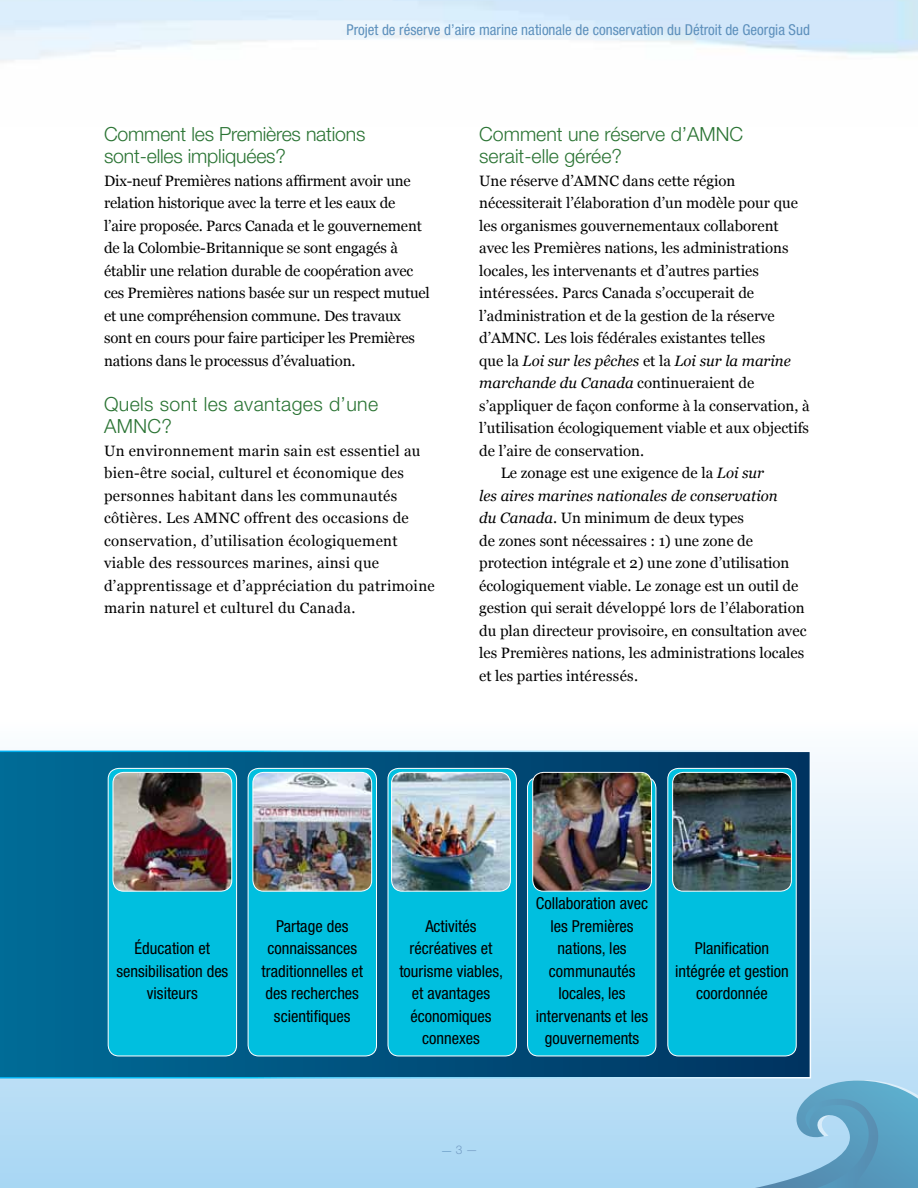
<style>
.page{position:relative;width:918px;height:1188px;background:#fff}
.page>*{position:absolute;margin:0;border:0;box-sizing:border-box;transform-origin:0 0}
.t1{font:300 19.5px/22.5px "Helvetica Neue LT Std";color:#2b7434}
.t2{font:300 19.5px/22.5px "Helvetica Neue LT Std";letter-spacing:.02em;color:#2b7434}
.t3{font:condensed 16.5px/22.5px "Helvetica Neue";color:#000;text-align:center}
.t4{font:15px/22.5px "Georgia";color:#000}
.t5{font:15px/22.5px "Georgia";letter-spacing:.02em;color:#000}
.t6{font:condensed 15px "Helvetica Neue";color:#5d90bc}
.t7{font:300 12px "Helvetica Neue LT Std";color:#759dc5}
.s1{font-style:italic}
.s2{font-family:"Times";font-weight:400;color:#5d90bc}
</style>
<div class="page">
<svg style="left:0;top:750px;width:918px;height:438px;background:#bde0f6"></svg>
<svg style="left:703px;top:1080px;width:215px;height:108px;background:#8bbfdd"></svg>
<svg style="left:0;top:751px;width:811px;height:327px;background:#055b86"></svg>
<div style="left:108px;top:768px;width:129px;height:288px;background:#00bfdf;border-radius:11px"></div>
<div style="left:108px;top:768px;width:129px;height:288px;border:1px solid #fff;border-radius:11px"></div>
<img style="left:113px;top:772px;width:119px;height:119px">
<div style="left:113px;top:772px;width:119px;height:120px;border:1px solid #fff;border-radius:11px"></div>
<div style="left:668px;top:768px;width:128px;height:288px;background:#00bfdf;border-radius:11px"></div>
<div style="left:667px;top:768px;width:130px;height:288px;border:1px solid #fff;border-radius:11px"></div>
<img style="left:673px;top:772px;width:117px;height:118px">
<div style="left:672px;top:772px;width:120px;height:120px;border:1px solid #fff;border-radius:11px"></div>
<div style="left:388px;top:768px;width:128px;height:288px;background:#00bfdf;border-radius:11px"></div>
<div style="left:388px;top:768px;width:129px;height:288px;border:1px solid #fff;border-radius:11px"></div>
<img style="left:392px;top:772px;width:117px;height:118px">
<div style="left:391px;top:772px;width:120px;height:120px;border:1px solid #fff;border-radius:11px"></div>
<div style="left:248px;top:768px;width:129px;height:288px;background:#00bfdf;border-radius:11px"></div>
<div style="left:248px;top:768px;width:129px;height:288px;border:1px solid #fff;border-radius:11px"></div>
<img style="left:253px;top:772px;width:119px;height:119px">
<div style="left:253px;top:772px;width:119px;height:120px;border:1px solid #fff;border-radius:11px"></div>
<div style="left:528px;top:777px;width:128px;height:279px;background:#00bfdf;border-radius:11px"></div>
<div style="left:527px;top:777px;width:129px;height:279px;border:1px solid #fff;border-radius:11px"></div>
<img style="left:533px;top:772px;width:119px;height:118px">
<div style="left:532px;top:772px;width:120px;height:120px;border:1px solid #fff;border-radius:11px"></div>
<p class="t6" style="left:347px;top:21px;width:465px">Projet de réserve d’aire marine nationale de conservation du Détroit de Georgia Sud</p>
<h3 class="t1" style="left:104px;top:122px;width:263px">Comment les Premières nations sont-elles impliquées?</h3>
<p class="t4" style="left:104px;top:170px;width:308px">Dix-neuf Premières nations affirment avoir une</p>
<p class="t4" style="left:104px;top:192px;width:327px">relation historique avec la terre et les eaux de l’aire proposée. Parcs Canada et le gouvernement de la Colombie-Britannique se sont engagés à établir une relation durable de coopération avec ces Premières nations basée sur un respect mutuel et une compréhension commune. Des travaux sont en cours pour faire participer les Premières nations dans le processus d’évaluation.</p>
<h3 class="t2" style="left:104px;top:392px;width:276px">Quels sont les avantages d’une<br>AMNC?</h3>
<p class="t5" style="left:104px;top:440px;width:332px">Un environnement marin sain est essentiel au bien-être social, culturel et économique des personnes habitant dans les communautés côtières. Les AMNC offrent des occasions de conservation, d’utilisation écologiquement viable des ressources marines, ainsi que d’apprentissage et d’appréciation du patrimoine marin naturel et culturel du Canada.</p>
<h3 class="t1" style="left:479px;top:122px;width:266px">Comment une réserve d’AMNC serait-elle gérée?</h3>
<p class="t4" style="left:479px;top:170px;width:332px">Une réserve d’AMNC dans cette région nécessiterait l’élaboration d’un modèle pour que les organismes gouvernementaux collaborent avec les Premières nations, les administrations locales, les intervenants et d’autres parties intéressées. Parcs Canada s’occuperait de l’administration et de la gestion de la réserve d’AMNC. Les lois fédérales existantes telles<br>que la <span class="s1">Loi sur les pêches</span> et la <span class="s1">Loi sur la marine marchande du Canada</span> continueraient de s’appliquer de façon conforme à la conservation, à l’utilisation écologiquement viable et aux objectifs de l’aire de conservation.</p>
<p class="t4" style="left:479px;top:462px;width:329px;text-indent:22px">Le zonage est une exigence de la <span class="s1">Loi sur<br>les aires marines nationales de conservation<br>du Canada</span>. Un minimum de deux types<br>de zones sont nécessaires : 1) une zone de protection intégrale et 2) une zone d’utilisation écologiquement viable. Le zonage est un outil de gestion qui serait développé lors de l’élaboration du plan directeur provisoire, en consultation avec les Premières nations, les administrations locales et les parties intéressés.</p>
<p class="t3" style="left:116px;top:937px;width:113px">Éducation et sensibilisation des visiteurs</p>
<p class="t3" style="left:262px;top:914px;width:103px">Partage des connaissances traditionnelles et des recherches scientifiques</p>
<p class="t3" style="left:399px;top:914px;width:105px">Activités récréatives et tourisme viables, et avantages économiques connexes</p>
<p class="t3" style="left:536px;top:892px;width:114px">Collaboration avec les Premières nations, les communautés locales, les intervenants et les gouvernements</p>
<p class="t3" style="left:675px;top:937px;width:115px">Planification intégrée et gestion coordonnée</p>
<p class="t7" style="left:441px;top:1142px;width:38px"><span class="s2">—</span> 3 —</p>
</div>
